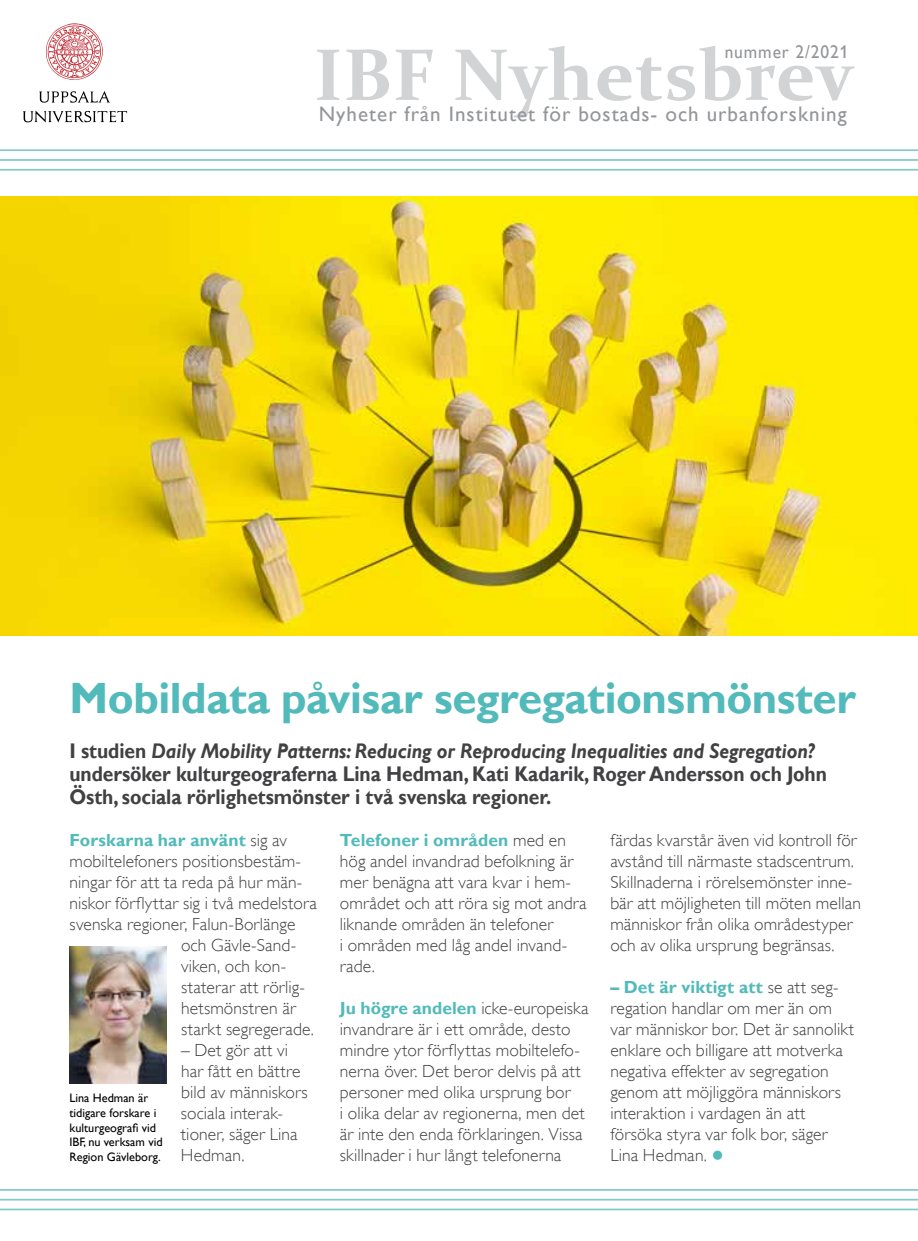
<style>
.page{position:relative;width:918px;height:1241px;background:#fff}
.page>*{position:absolute;margin:0;border:0;box-sizing:border-box;transform-origin:0 0}
.t1{font:700 73.5px "Constantia";letter-spacing:.01em;color:#d1d3d4}
.t2{font:700 43.75px "Gill Alt One";letter-spacing:-.01em;color:#52baba}
.t3{font:700 21.18px/23.1px "Gill Alt One";letter-spacing:-.005em;color:#414042;scale:.91 1}
.t4{font:21px "Gill Alt One";letter-spacing:.05em;color:#939598}
.t5{font:18.38px "Gill Alt One";letter-spacing:.05em;color:#939598;scale:.95 1}
.t6{font:300 17.5px/21px "Gill Alt One";letter-spacing:.005em;color:#414042}
.t7{font:700 17.5px "Gill Alt One";letter-spacing:.01em;color:#52baba}
.t8{font:12.25px/14.7px "Gill Alt One";color:#000}
.s1{font-style:italic}
.s2{font-weight:300;color:#414042}
.s3{font-weight:700;color:#52baba}
.s4{color:#52baba}
</style>
<div class="page">
<svg style="left:39px;top:91px;width:71px;height:12px"></svg>
<svg style="left:23px;top:111px;width:104px;height:11px"></svg>
<svg style="left:46px;top:23px;width:57px;height:57px"></svg>
<hr style="left:0;top:169px;width:918px;height:2px;background:#87c9ca">
<hr style="left:0;top:149px;width:918px;height:2px;background:#87c9ca">
<hr style="left:0;top:159px;width:918px;height:2px;background:#87c9ca">
<hr style="left:0;top:1208px;width:918px;height:2px;background:#87c9ca">
<hr style="left:0;top:1188px;width:918px;height:2px;background:#87c9ca">
<hr style="left:0;top:1198px;width:918px;height:2px;background:#87c9ca">
<img style="left:0;top:197px;width:918px;height:438px">
<img style="left:69px;top:946px;width:97px;height:137px">
<p class="t5" style="left:725px;top:41px;width:132px">nummer 2/2021</p>
<h1 class="t1" style="left:314px;top:24px;width:542px">IBF Nyhetsbrev</h1>
<p class="t4" style="left:319px;top:102px;width:529px">Nyheter från Institutet för bostads- och urbanforskning</p>
<h2 class="t2" style="left:69px;top:672px;width:788px">Mobildata påvisar segregationsmönster</h2>
<p class="t3" style="left:69px;top:739px;width:834px">I studien <span class="s1">Daily Mobility Patterns: Reducing or Reproducing Inequalities and Segregation? </span>undersöker kulturgeograferna Lina Hedman, Kati Kadarik, Roger Andersson och John<br>Östh, sociala rörlighetsmönster i två svenska regioner.</p>
<p class="t7" style="left:69px;top:829px;width:219px">Forskarna har använt <span class="s2">sig av</span></p>
<p class="t6" style="left:69px;top:850px;width:233px">mobiltelefoners positionsbestäm-</p>
<p class="t6" style="left:69px;top:871px;width:234px">ningar för att ta reda på hur män-</p>
<p class="t6" style="left:69px;top:892px;width:249px">niskor förflyttar sig i två medelstora</p>
<p class="t6" style="left:69px;top:913px;width:227px">svenska regioner, Falun-Borlänge</p>
<p class="t6" style="left:181px;top:934px;width:117px">och Gävle-Sand-</p>
<p class="t6" style="left:181px;top:955px;width:107px">viken, och kon-</p>
<p class="t6" style="left:181px;top:976px;width:125px">staterar att rörlig-</p>
<p class="t6" style="left:181px;top:997px;width:116px">hetsmönstren är</p>
<p class="t6" style="left:181px;top:1018px;width:134px">starkt segregerade.</p>
<p class="t6" style="left:181px;top:1039px;width:128px">– Det gör att vi har fått en bättre bild av människors sociala interak&shy;tioner, säger Lina<br>Hedman.</p>
<p class="t8" style="left:69px;top:1090px;width:95px">Lina Hedman är tidigare forskare i kulturgeografi vid<br>IBF, nu verksam vid<br>Region Gävleborg.</p>
<p class="t6" style="left:340px;top:829px;width:248px"><span class="s3">Telefoner i områden</span> med en hög andel invandrad befolkning är mer benägna att vara kvar i hem&shy;området och att röra sig mot andra liknande områden än telefoner<br>i områden med låg andel invand&shy;rade.</p>
<p class="t6" style="left:340px;top:997px;width:250px"><span class="s3">Ju högre andelen</span> icke-europeiska invandrare är i ett område, desto mindre ytor förflyttas mobiltelefo&shy;nerna över. Det beror delvis på att personer med olika ursprung bor<br>i olika delar av regionerna, men det är inte den enda förklaringen. Vissa skillnader i hur långt telefonerna</p>
<p class="t6" style="left:610px;top:829px;width:252px">färdas kvarstår även vid kontroll för avstånd till närmaste stadscentrum.<br>Skillnaderna i rörelsemönster inne&shy;bär att möjligheten till möten mellan människor från olika områdestyper och av olika ursprung begränsas.</p>
<p class="t6" style="left:610px;top:976px;width:245px"><span class="s3">– Det är viktigt att</span> se att seg&shy;regation handlar om mer än om var människor bor. Det är sannolikt enklare och billigare att motverka negativa effekter av segregation genom att möjliggöra människors interaktion i vardagen än att försöka styra var folk bor, säger<br>Lina Hedman. <span class="s4">●</span></p>
</div>
